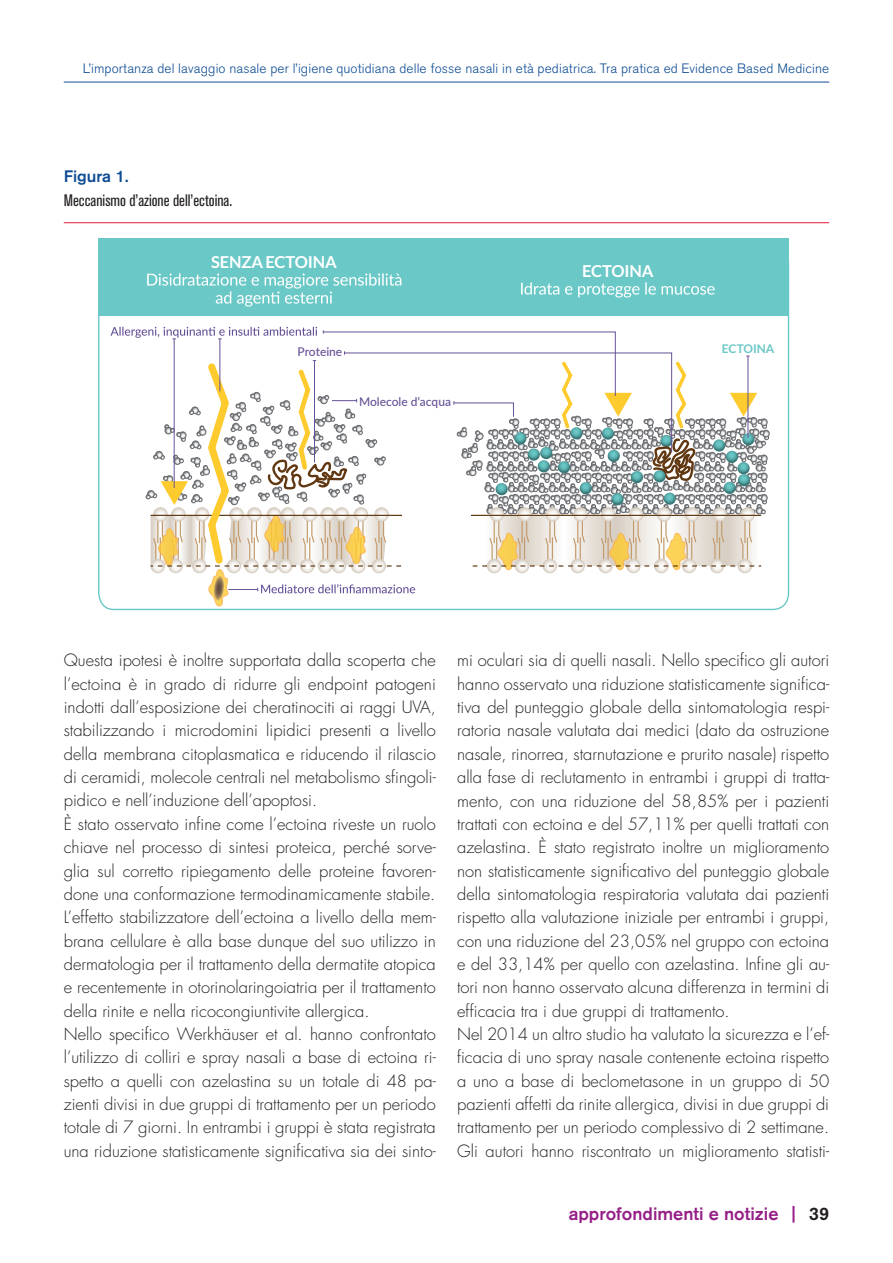
<style>
.page{position:relative;width:893px;height:1263px;background:#fff}
.page>*{position:absolute;margin:0;border:0;box-sizing:border-box;transform-origin:0 0}
.t1{font:500 18px "Akzidenz Grotesk BQ";color:#961f87}
.t2{font:300 16.5px/23.4px "Futura Std";color:#231f20}
.t3{font:condensed 16.5px "Akzidenz Grotesk BQ";color:#231f20}
.t4{font:700 16.5px "Lato";letter-spacing:-.01em;color:#fff}
.t5{font:500 16.5px "Akzidenz Grotesk BQ";color:#0f4d94}
.t6{font:300 13.5px "Akzidenz Grotesk BQ";letter-spacing:.01em;color:#0f4d94}
.t7{font:500 12px "Lato";color:#665197}
.t8{font:700 12px "Lato";color:#6ac8c7}
.s1{color:#231f20}
</style>
<div class="page">
<hr style="left:64px;top:82px;width:765px;height:1px;background:#0f4d94">
<hr style="left:64px;top:222px;width:765px;height:1px;background:#e51836">
<svg style="left:98px;top:262px;width:692px;height:348px"></svg>
<svg style="left:110px;top:327px;width:660px;height:279px"></svg>
<div style="left:98px;top:238px;width:691px;height:78px;background:#6ac8c7"></div>
<svg style="left:521px;top:282px;width:194px;height:16px"></svg>
<svg style="left:147px;top:273px;width:254px;height:34px"></svg>
<p class="t6" style="left:83px;top:61px;width:748px">L’importanza del lavaggio nasale per l’igiene quotidiana delle fosse nasali in età pediatrica. Tra pratica ed Evidence Based Medicine</p>
<p class="t5" style="left:64px;top:166px;width:66px">Figura 1.</p>
<p class="t3" style="left:64px;top:191px;width:170px">Meccanismo d’azione dell’ectoina.</p>
<p class="t4" style="left:211px;top:252px;width:127px">SENZAECTOINA</p>
<p class="t4" style="left:582px;top:261px;width:73px">ECTOINA</p>
<p class="t7" style="left:298px;top:343px;width:46px">Proteine</p>
<p class="t8" style="left:722px;top:342px;width:54px">ECTOINA</p>
<p class="t7" style="left:359px;top:393px;width:93px">Molecole d’acqua</p>
<p class="t2" style="left:64px;top:649px;width:374px">Questa ipotesi è inoltre supportata dalla scoperta che l’ectoina è in grado di ridurre gli endpoint patogeni indotti dall’esposizione dei cheratinociti ai raggi UVA, stabilizzando i microdomini lipidici presenti a livello della membrana citoplasmatica e riducendo il rilascio di ceramidi, molecole centrali nel metabolismo sfingoli&shy;pidico e nell’induzione dell’apoptosi.<br>È stato osservato infine come l’ectoina riveste un ruolo chiave nel processo di sintesi proteica, perché sorve&shy;glia sul corretto ripiegamento delle proteine favoren&shy;done una conformazione termodinamicamente stabile.<br>L’effetto stabilizzatore dell’ectoina a livello della mem&shy;brana cellulare è alla base dunque del suo utilizzo in dermatologia per il trattamento della dermatite atopica e recentemente in otorinolaringoiatria per il trattamento della rinite e nella ricocongiuntivite allergica.<br>Nello specifico Werkhäuser et al. hanno confrontato l’utilizzo di colliri e spray nasali a base di ectoina ri&shy;spetto a quelli con azelastina su un totale di 48 pa&shy;zienti divisi in due gruppi di trattamento per un periodo totale di 7 giorni. In entrambi i gruppi è stata registrata una riduzione statisticamente significativa sia dei sinto-</p>
<p class="t2" style="left:457px;top:649px;width:374px">mi oculari sia di quelli nasali. Nello specifico gli autori hanno osservato una riduzione statisticamente significa&shy;tiva del punteggio globale della sintomatologia respi&shy;ratoria nasale valutata dai medici (dato da ostruzione nasale, rinorrea, starnutazione e prurito nasale) rispetto alla fase di reclutamento in entrambi i gruppi di tratta&shy;mento, con una riduzione del 58,85% per i pazienti trattati con ectoina e del 57,11% per quelli trattati con azelastina. È stato registrato inoltre un miglioramento non statisticamente significativo del punteggio globale della sintomatologia respiratoria valutata dai pazienti rispetto alla valutazione iniziale per entrambi i gruppi, con una riduzione del 23,05% nel gruppo con ectoina e del 33,14% per quello con azelastina. Infine gli au&shy;tori non hanno osservato alcuna differenza in termini di efficacia tra i due gruppi di trattamento.<br>Nel 2014 un altro studio ha valutato la sicurezza e l’ef&shy;ficacia di uno spray nasale contenente ectoina rispetto a uno a base di beclometasone in un gruppo di 50 pazienti affetti da rinite allergica, divisi in due gruppi di trattamento per un periodo complessivo di 2 settimane.<br>Gli autori hanno riscontrato un miglioramento statisti-</p>
<p class="t1" style="left:569px;top:1203px;width:262px">approfondimenti e notizie | <span class="s1">39</span></p>
</div>
